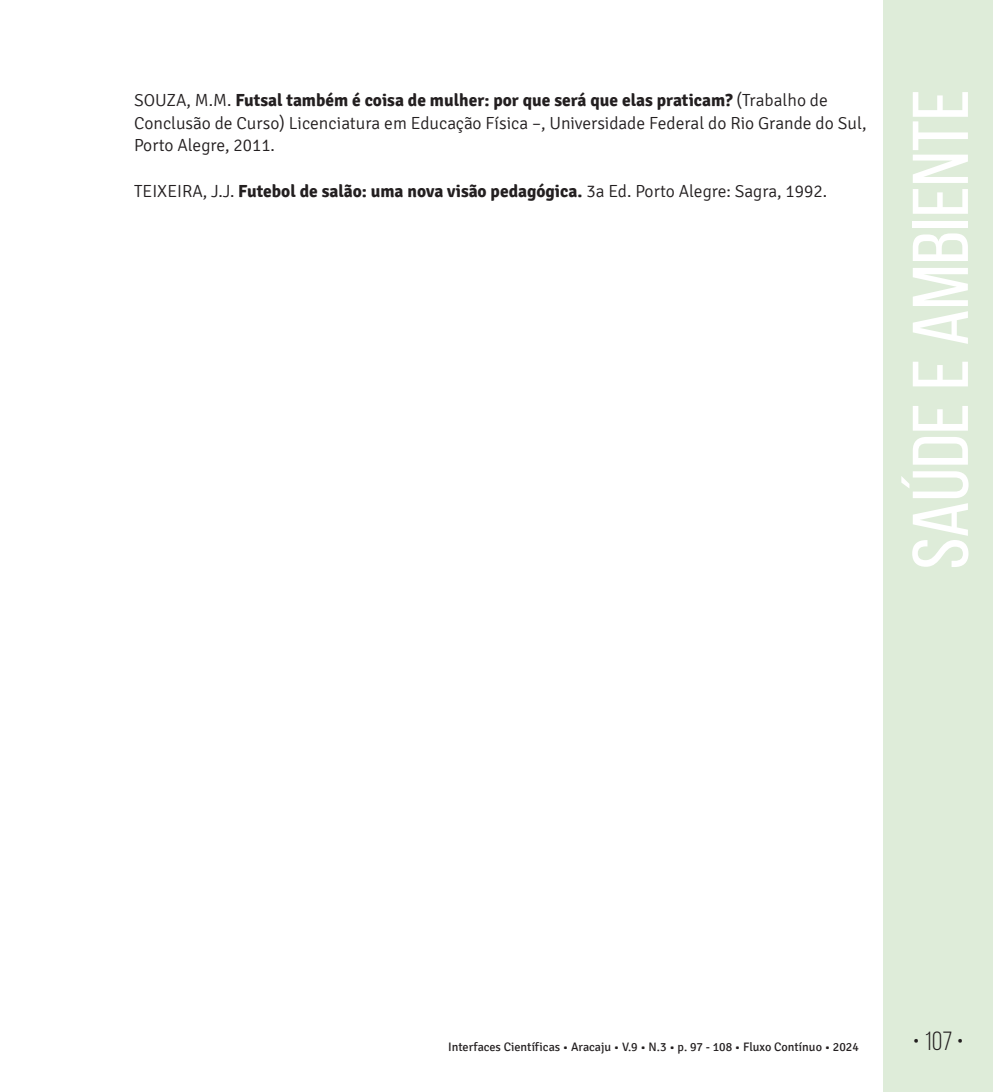
<style>
.page{position:relative;width:993px;height:1092px;background:#fff}
.page>*{position:absolute;margin:0;border:0;box-sizing:border-box;transform-origin:0 0}
.t1{font:78.75px "Bebas Neue";color:#fff;scale:1.09 1}
.t2{font:26.25px "Bebas Neue";color:#231f20}
.t3{font:300 17.5px/22.8px "Signika";color:#231f20}
.t4{font:12.25px "Signika";color:#231f20}
.s1{font-weight:700}
</style>
<div class="page">
<div style="left:883px;top:0;width:109px;height:1091px;background:#deecd9"></div>
<p class="t3" style="left:134px;top:89px;width:733px">SOUZA, M.M. <span class="s1">Futsal também é coisa de mulher: por que será que elas praticam?</span> (Trabalho de<br>Conclusão de Curso) Licenciatura em Educação Física –, Universidade Federal do Rio Grande do Sul,<br>Porto Alegre, 2011.</p>
<p class="t3" style="left:134px;top:180px;width:694px">TEIXEIRA, J.J. <span class="s1">Futebol de salão: uma nova visão pedagógica.</span> 3a Ed. Porto Alegre: Sagra, 1992.</p>
<h1 class="t1" style="left:897px;top:569px;width:442px;rotate:-90deg">Saúde e Ambiente</h1>
<p class="t4" style="left:448px;top:1040px;width:412px">Interfaces Científicas • Aracaju • V.9 • N.3 • p. 97 - 108 • Fluxo Contínuo • 2024</p>
<h2 class="t2" style="left:912px;top:1026px;width:52px">• 107 •</h2>
</div>
